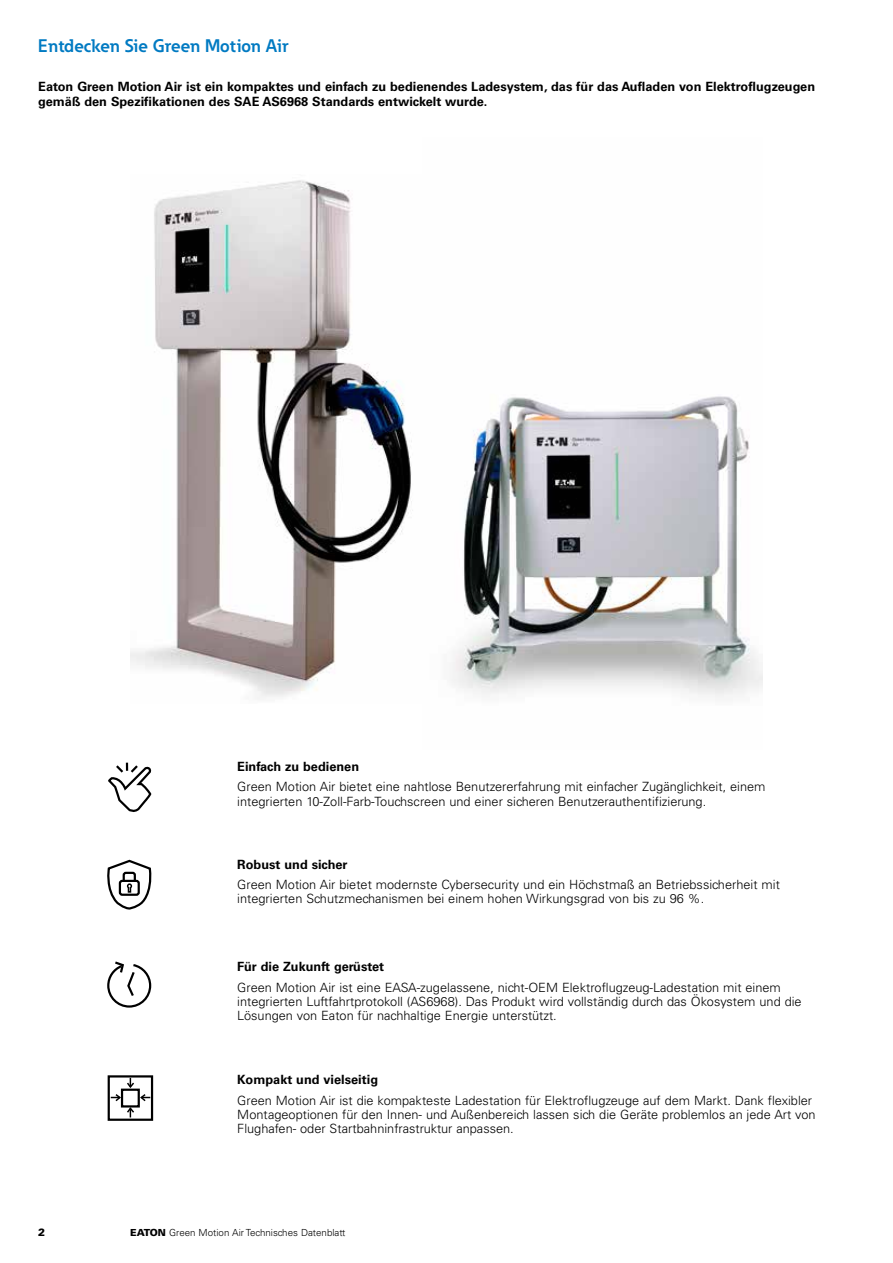
<style>
.page{position:relative;width:893px;height:1263px;background:#fff}
.page>*{position:absolute;margin:0;border:0;box-sizing:border-box;transform-origin:0 0}
.t1{font:700 18px "Eaton";color:#007ac2}
.t2{font:300 12.75px/14.2px "Univers LT Std";color:#000}
.t3{font:700 12.75px/14.2px "Univers LT Std";color:#000}
.t4{font:900 10.5px "Univers LT Std";color:#000}
.t5{font:300 9.75px "Univers LT Std";color:#000}
.s1{font-weight:900}
</style>
<div class="page">
<img style="left:451px;top:396px;width:312px;height:302px">
<img style="left:130px;top:180px;width:283px;height:519px">
<svg style="left:108px;top:763px;width:44px;height:49px"></svg>
<svg style="left:107px;top:859px;width:45px;height:51px"></svg>
<svg style="left:107px;top:961px;width:45px;height:47px"></svg>
<div style="left:108px;top:1075px;width:45px;height:46px;border:2px solid #000"></div>
<svg style="left:111px;top:1078px;width:39px;height:39px"></svg>
<h1 class="t1" style="left:38px;top:35px;width:252px">Entdecken Sie Green Motion Air</h1>
<p class="t3" style="left:38px;top:80px;width:778px">Eaton Green Motion Air ist ein kompaktes und einfach zu bedienendes Ladesystem, das für das Aufladen von Elektroflugzeugen gemäß den Spezifikationen des SAE AS6968 Standards entwickelt wurde.</p>
<p class="t3" style="left:237px;top:760px;width:123px">Einfach zu bedienen</p>
<p class="t2" style="left:237px;top:780px;width:530px">Green Motion Air bietet eine nahtlose Benutzererfahrung mit einfacher Zugänglichkeit, einem integrierten 10-Zoll-Farb-Touchscreen und einer sicheren Benutzerauthentifizierung.</p>
<p class="t3" style="left:237px;top:857px;width:112px">Robust und sicher</p>
<p class="t2" style="left:237px;top:877px;width:544px">Green Motion Air bietet modernste Cybersecurity und ein Höchstmaß an Betriebssicherheit mit integrierten Schutzmechanismen bei einem hohen Wirkungsgrad von bis zu 96 %.</p>
<p class="t3" style="left:237px;top:960px;width:148px">Für die Zukunft gerüstet</p>
<p class="t2" style="left:237px;top:980px;width:566px">Green Motion Air ist eine EASA-zugelassene, nicht-OEM Elektroflugzeug-Ladestation mit einem integrierten Luftfahrtprotokoll (AS6968). Das Produkt wird vollständig durch das Ökosystem und die<br>Lösungen von Eaton für nachhaltige Energie unterstützt.</p>
<p class="t3" style="left:237px;top:1073px;width:142px">Kompakt und vielseitig</p>
<p class="t2" style="left:237px;top:1093px;width:580px">Green Motion Air ist die kompakteste Ladestation für Elektroflugzeuge auf dem Markt. Dank flexibler<br>Montageoptionen für den Innen- und Außenbereich lassen sich die Geräte problemlos an jede Art von<br>Flughafen- oder Startbahninfrastruktur anpassen.</p>
<p class="t4" style="left:38px;top:1225px;width:9px">2</p>
<p class="t5" style="left:130px;top:1227px;width:217px"><span class="s1">EATON</span> Green Motion Air Technisches Datenblatt</p>
</div>
